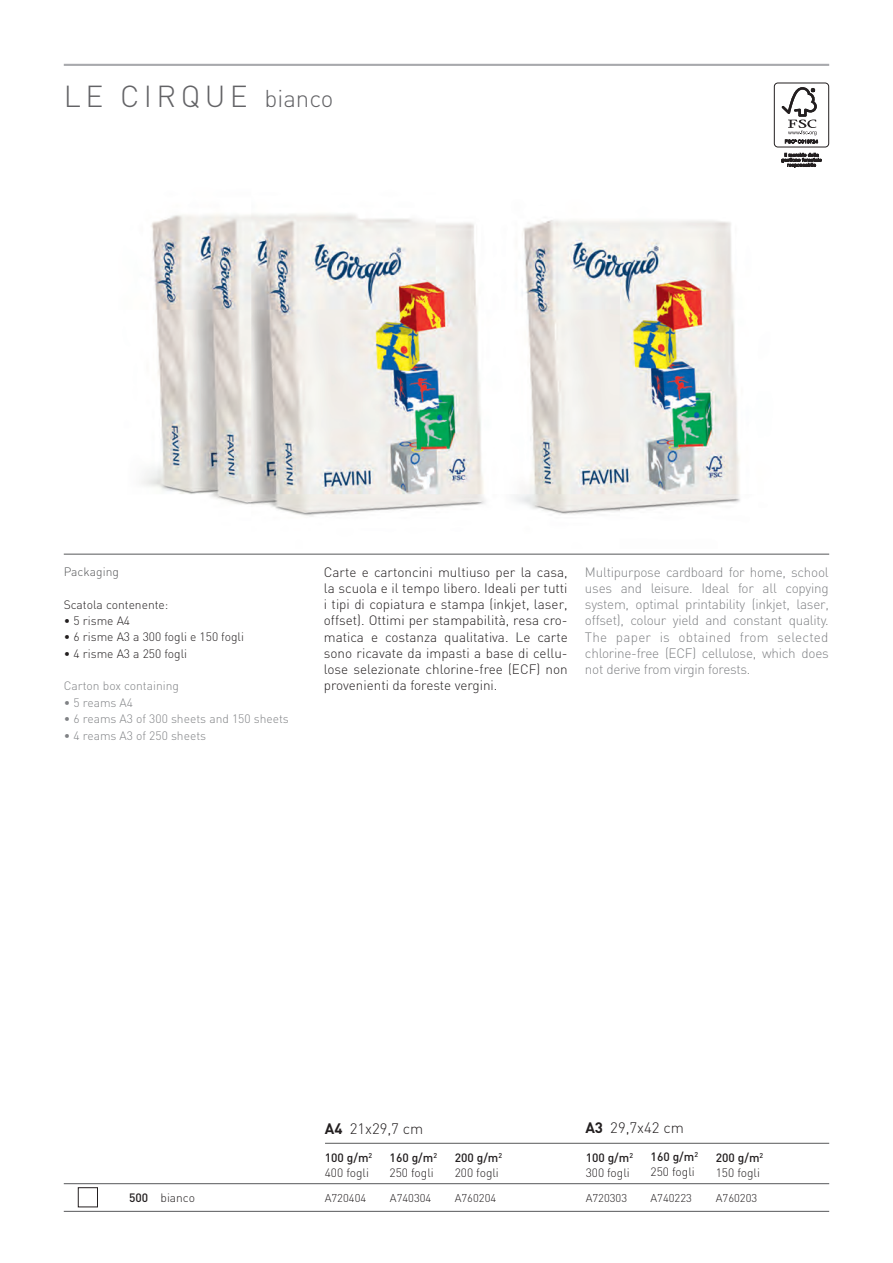
<style>
.page{position:relative;width:893px;height:1263px;background:#fff}
.page>*{position:absolute;margin:0;border:0;box-sizing:border-box;transform-origin:0 0}
.t1{font:300 30px "DIN";color:#636366}
.t2{font:300 15px "DIN";color:#231f20}
.t3{font:300 13.5px/16.2px "DIN";color:#231f20;text-align:justify}
.t4{font:300 13.5px/16.2px "DIN";letter-spacing:-.02em;color:#808285;text-align:justify}
.t5{font:300 12.15px "DIN";color:#808285}
.t6{font:300 12.15px "DIN";color:#231f20}
.t7{font:300 12.15px "DIN";color:#57585a}
.t8{font:300 12px/15px "DIN";color:#231f20}
.t9{font:300 11.25px "DIN";color:#231f20}
.s1{font-size:24px}
.s2{font-weight:700}
.s3{font-weight:500}
</style>
<div class="page">
<hr style="left:64px;top:64px;width:765px;height:2px;background:#a8a9ad">
<hr style="left:64px;top:554px;width:765px;height:1px;background:#57585a">
<img style="left:141px;top:126px;width:633px;height:391px">
<hr style="left:64px;top:1211px;width:765px;height:1px;background:#57585a">
<hr style="left:64px;top:1183px;width:765px;height:1px;background:#57585a">
<hr style="left:325px;top:1143px;width:504px;height:1px;background:#57585a">
<div style="left:78px;top:1187px;width:20px;height:20px;border:1px solid #231f20"></div>
<div style="left:774px;top:82px;width:55px;height:66px;border:1px solid #231f20;border-radius:4px"></div>
<svg style="left:782px;top:87px;width:36px;height:56px"></svg>
<svg style="left:781px;top:153px;width:41px;height:15px"></svg>
<h1 class="t1" style="left:64px;top:77px;width:271px">LE CIRQUE <span class="s1">bianco</span></h1>
<p class="t7" style="left:64px;top:564px;width:57px">Packaging</p>
<p class="t6" style="left:64px;top:597px;width:106px">Scatola contenente:</p>
<p class="t6" style="left:64px;top:613px;width:68px">• 5 risme A4</p>
<p class="t6" style="left:64px;top:629px;width:182px">• 6 risme A3 a 300 fogli e 150 fogli</p>
<p class="t6" style="left:64px;top:646px;width:125px">• 4 risme A3 a 250 fogli</p>
<p class="t5" style="left:64px;top:679px;width:117px">Carton box containing</p>
<p class="t5" style="left:64px;top:695px;width:71px">• 5 reams A4</p>
<p class="t5" style="left:64px;top:711px;width:227px">• 6 reams A3 of 300 sheets and 150 sheets</p>
<p class="t5" style="left:64px;top:728px;width:144px">• 4 reams A3 of 250 sheets</p>
<p class="t3" style="left:324px;top:564px;width:245px">Carte e cartoncini multiuso per la casa, la scuola e il tempo libero. Ideali per tutti i tipi di copiatura e stampa (inkjet, laser, offset). Ottimi per stampabilità, resa cro&shy;matica e costanza qualitativa. Le carte sono ricavate da impasti a base di cellu&shy;lose selezionate chlorine-free (ECF) non provenienti da foreste vergini.</p>
<p class="t4" style="left:585px;top:564px;width:245px">Multipurpose cardboard for home, school uses and leisure. Ideal for all copying system, optimal printability (inkjet, laser, offset), colour yield and constant quality.<br>The paper is obtained from selected chlorine-free (ECF) cellulose, which does not derive from virgin forests.</p>
<p class="t2" style="left:325px;top:1119px;width:100px"><span class="s2">A4</span> 21x29,7 cm</p>
<p class="t2" style="left:585px;top:1119px;width:100px"><span class="s2">A3</span> 29,7x42 cm</p>
<p class="t8" style="left:129px;top:1190px;width:67px"><span class="s3">500</span> bianco</p>
<p class="t8" style="left:455px;top:1150px;width:49px"><span class="s3">200 g/m</span><sup>2<br></sup>200 fogli</p>
<p class="t8" style="left:651px;top:1149px;width:49px"><span class="s3">160 g/m</span><sup>2<br></sup>250 fogli</p>
<p class="t8" style="left:716px;top:1150px;width:49px"><span class="s3">200 g/m</span><sup>2<br></sup>150 fogli</p>
<p class="t8" style="left:325px;top:1150px;width:49px"><span class="s3">100 g/m</span><sup>2<br></sup>400 fogli</p>
<p class="t8" style="left:390px;top:1150px;width:49px"><span class="s3">160 g/m</span><sup>2<br></sup>250 fogli</p>
<p class="t8" style="left:586px;top:1149px;width:49px"><span class="s3">100 g/m</span><sup>2<br></sup>300 fogli</p>
<p class="t9" style="left:325px;top:1191px;width:43px">A720404</p>
<p class="t9" style="left:390px;top:1191px;width:43px">A740304</p>
<p class="t9" style="left:455px;top:1191px;width:43px">A760204</p>
<p class="t9" style="left:586px;top:1191px;width:43px">A720303</p>
<p class="t9" style="left:650px;top:1191px;width:43px">A740223</p>
<p class="t9" style="left:716px;top:1191px;width:43px">A760203</p>
</div>
